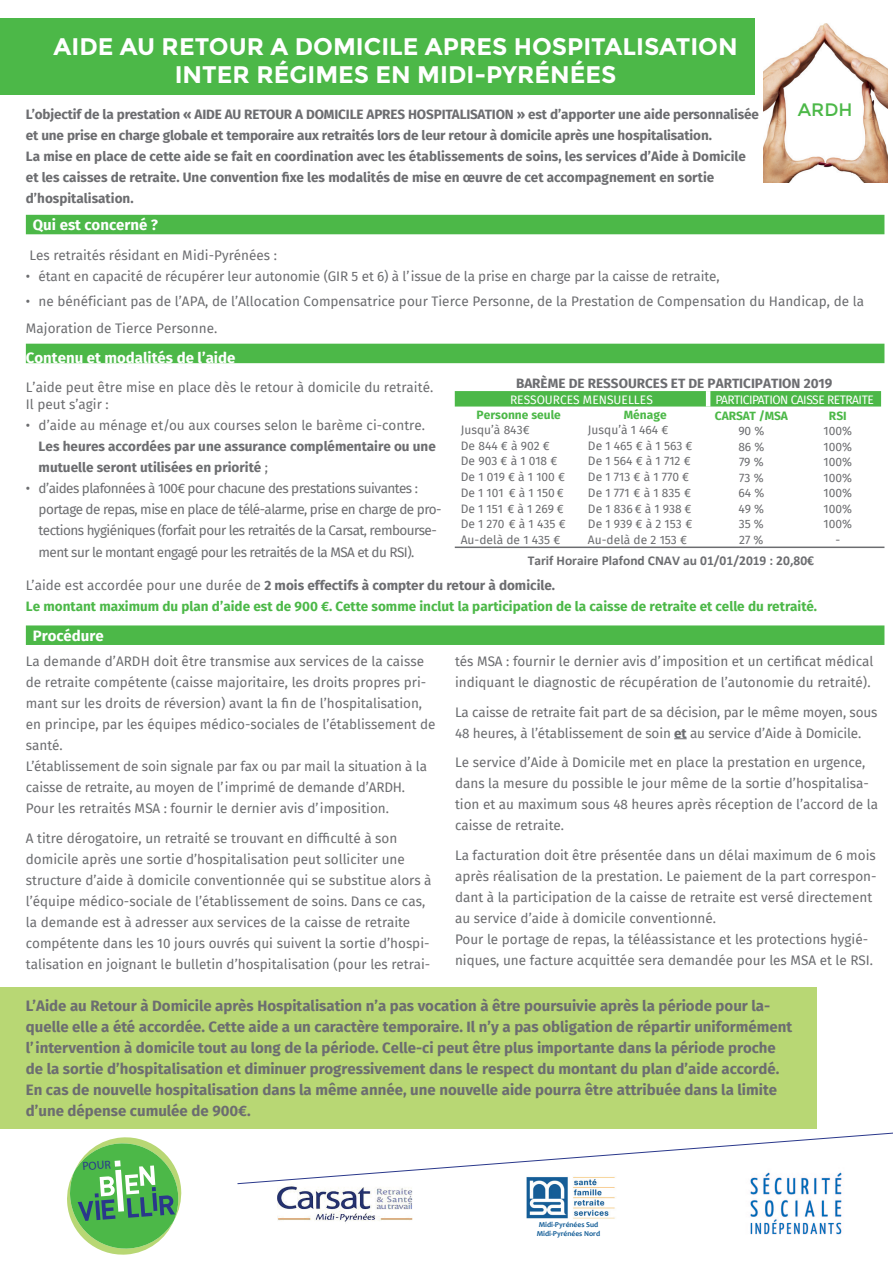
<style>
.page{position:relative;width:893px;height:1263px;background:#fff}
.page>*{position:absolute;margin:0;border:0;box-sizing:border-box;transform-origin:0 0}
.t1{font:700 24px/28.2px "Montserrat";color:#fff;text-align:center}
.t2{font:18px "Montserrat";color:#4cb848}
.t3{font:700 15px/21px "Fira Sans";color:#6c6d70}
.t4{font:700 15px "Fira Sans";color:#fff}
.t5{font:13.5px/21px "Fira Sans";color:#6c6d70}
.t6{font:700 13.5px/21px "Fira Sans";color:#6c6d70}
.t7{font:13.5px/21px "Fira Sans";letter-spacing:-.04em;color:#6c6d70}
.t8{font:700 13.5px/21px "Fira Sans";color:#4cb848}
.t9{font:700 13.5px "Calibri";color:#6c6d70}
.t10{font:12px/15.5px "Fira Sans";color:#6c6d70}
.t11{font:700 12px "Fira Sans";color:#4cb848}
.t12{font:12px "Fira Sans";letter-spacing:-.04em;color:#fff}
.t13{font:12px "Fira Sans";color:#fff}
.t14{font:11.7px "Myriad Pro";color:#2a388b}
.t15{font:700 7.5px/9px "Candara";color:#135d97}
.s1{font-weight:400}
.s2{font-weight:400;color:#6c6d70}
.s3{color:#6c6d70}
.s4{font-weight:700}
</style>
<div class="page">
<div style="left:0;top:18px;width:755px;height:77px;background:#4cb848"></div>
<div style="left:26px;top:344px;width:858px;height:19px;background:#4cb848"></div>
<div style="left:26px;top:625px;width:858px;height:20px;background:#4cb848"></div>
<div style="left:0;top:987px;width:816px;height:142px;background:#b8d774"></div>
<svg style="left:67px;top:1137px;width:115px;height:118px"></svg>
<div style="left:26px;top:215px;width:858px;height:19px;background:#4cb848"></div>
<svg style="left:674px;top:738px;width:13px;height:1px"></svg>
<hr style="left:455px;top:546px;width:429px;height:2px;background:#6c6d70">
<svg style="left:455px;top:391px;width:426px;height:15px;background:#4db849"></svg>
<hr style="left:706px;top:391px;width:4px;height:15px;background:#fff">
<img style="left:527px;top:1214px;width:88px;height:5px">
<img style="left:277px;top:1214px;width:136px;height:8px">
<svg style="left:237px;top:1132px;width:656px;height:82px"></svg>
<img style="left:763px;top:23px;width:124px;height:160px">
<img style="left:735px;top:1163px;width:122px;height:72px">
<h1 class="t1" style="left:54px;top:33px;width:686px">AIDE AU RETOUR A DOMICILE APRES HOSPITALISATION<br>INTER RÉGIMES EN MIDI-PYRÉNÉES</h1>
<p class="t6" style="left:26px;top:103px;width:735px">L’objectif de la prestation « AIDE AU RETOUR A DOMICILE APRES HOSPITALISATION » est d’apporter une aide personnalisée et une prise en charge globale et temporaire aux retraités lors de leur retour à domicile après une hospitalisation.<br>La mise en place de cette aide se fait en coordination avec les établissements de soins, les services d’Aide à Domicile et les caisses de retraite. Une convention fixe les modalités de mise en œuvre de cet accompagnement en sortie d’hospitalisation.</p>
<p class="t4" style="left:33px;top:212px;width:127px">Qui est concerné ?</p>
<p class="t5" style="left:29px;top:244px;width:249px">Les retraités résidant en Midi-Pyrénées :</p>
<h2 class="t2" style="left:798px;top:99px;width:56px">ARDH</h2>
<p class="t5" style="left:26px;top:265px;width:695px">• étant en capacité de récupérer leur autonomie (GIR 5 et 6) à l’issue de la prise en charge par la caisse de retraite,</p>
<p class="t5" style="left:26px;top:287px;width:840px;line-height:27.8px">• ne bénéficiant pas de l’APA, de l’Allocation Compensatrice pour Tierce Personne, de la Prestation de Compensation du Handicap, de la<br>Majoration de Tierce Personne.</p>
<p class="t4" style="left:26px;top:345px;width:211px">Contenu et modalités de l’aide</p>
<p class="t5" style="left:26px;top:376px;width:409px">L’aide peut être mise en place dès le retour à domicile du retraité.</p>
<p class="t6" style="left:516px;top:372px;width:318px">BARÈME DE RESSOURCES ET DE PARTICIPATION 2019</p>
<p class="t13" style="left:510px;top:391px;width:144px">RESSOURCES MENSUELLES</p>
<p class="t12" style="left:715px;top:391px;width:160px">PARTICIPATION CAISSE RETRAITE</p>
<p class="t11" style="left:715px;top:406px;width:75px">CARSAT /MSA</p>
<p class="t11" style="left:829px;top:406px;width:19px">RSI</p>
<p class="t10" style="left:738px;top:423px;width:28px">90 %</p>
<p class="t10" style="left:824px;top:423px;width:30px">100%</p>
<p class="t10" style="left:738px;top:439px;width:28px">86 %</p>
<p class="t10" style="left:824px;top:439px;width:30px">100%</p>
<p class="t10" style="left:739px;top:454px;width:26px">79 %</p>
<p class="t10" style="left:824px;top:454px;width:30px">100%</p>
<p class="t5" style="left:26px;top:394px;width:84px">Il peut s’agir :</p>
<p class="t5" style="left:26px;top:415px;width:401px">• d’aide au ménage et/ou aux courses selon le barème ci-contre.</p>
<p class="t6" style="left:39px;top:435px;width:399px">Les heures accordées par une assurance complémentaire ou une mutuelle seront utilisées en priorité <span class="s1">;</span></p>
<p class="t7" style="left:39px;top:478px;width:405px;text-indent:-13px">• d’aides plafonnées à 100€ pour chacune des prestations suivantes : portage de repas, mise en place de télé-alarme, prise en charge de pro&shy;tections hygiéniques (forfait pour les retraités de la Carsat, rembourse&shy;ment sur le montant engagé pour les retraités de la MSA et du RSI).</p>
<p class="t8" style="left:26px;top:574px;width:793px"><span class="s2">L’aide est accordée pour une durée de</span> <span class="s3">2 mois effectifs à compter du retour à domicile.<br></span>Le montant maximum du plan d’aide est de 900 €. Cette somme inclut la participation de la caisse de retraite et celle du retraité.</p>
<p class="t4" style="left:33px;top:623px;width:72px">Procédure</p>
<p class="t11" style="left:624px;top:404px;width:44px">Ménage</p>
<p class="t10" style="left:588px;top:422px;width:106px">Jusqu’à 1 464 €<br>De 1 465 € à 1 563 €<br>De 1 564 € à 1 712 €<br>De 1 713 € à 1 770 €</p>
<p class="t11" style="left:477px;top:405px;width:86px">Personne seule</p>
<p class="t10" style="left:461px;top:422px;width:106px">Jusqu’à 843€<br>De 844 € à 902 €<br>De 903 € à 1 018 €<br>De 1 019 € à 1 100 €</p>
<p class="t10" style="left:739px;top:469px;width:26px">73 %</p>
<p class="t10" style="left:824px;top:469px;width:30px">100%</p>
<p class="t10" style="left:461px;top:485px;width:105px">De 1 101 € à 1 150 €</p>
<p class="t10" style="left:588px;top:485px;width:105px">De 1 771 € à 1 835 €</p>
<p class="t10" style="left:738px;top:485px;width:27px">64 %</p>
<p class="t10" style="left:823px;top:485px;width:30px">100%</p>
<p class="t10" style="left:461px;top:500px;width:105px">De 1 151 € à 1 269 €</p>
<p class="t10" style="left:588px;top:500px;width:105px">De 1 836 € à 1 938 €</p>
<p class="t10" style="left:738px;top:500px;width:27px">49 %</p>
<p class="t10" style="left:823px;top:500px;width:30px">100%</p>
<p class="t10" style="left:461px;top:516px;width:107px">De 1 270 € à 1 435 €</p>
<p class="t10" style="left:588px;top:516px;width:106px">De 1 939 € à 2 153 €</p>
<p class="t10" style="left:739px;top:516px;width:27px">35 %</p>
<p class="t10" style="left:823px;top:516px;width:30px">100%</p>
<p class="t10" style="left:461px;top:531px;width:101px">Au-delà de 1 435 €</p>
<p class="t10" style="left:588px;top:531px;width:101px">Au-delà de 2 153 €</p>
<p class="t10" style="left:739px;top:531px;width:26px">27 %</p>
<p class="t10" style="left:835px;top:531px;width:6px">-</p>
<p class="t9" style="left:528px;top:551px;width:288px">Tarif Horaire Plafond CNAV au 01/01/2019 : 20,80€</p>
<p class="t5" style="left:26px;top:651px;width:411px">La demande d’ARDH doit être transmise aux services de la caisse de retraite compétente (caisse majoritaire, les droits propres pri&shy;mant sur les droits de réversion) avant la fin de l’hospitalisation, en principe, par les équipes médico-sociales de l’établissement de santé.<br>L’établissement de soin signale par fax ou par mail la situation à la caisse de retraite, au moyen de l’imprimé de demande d’ARDH.<br>Pour les retraités MSA : fournir le dernier avis d’imposition.</p>
<p class="t5" style="left:26px;top:827px;width:407px">A titre dérogatoire, un retraité se trouvant en difficulté à son domicile après une sortie d’hospitalisation peut solliciter une structure d’aide à domicile conventionnée qui se substitue alors à l’équipe médico-sociale de l’établissement de soins. Dans ce cas, la demande est à adresser aux services de la caisse de retraite compétente dans les 10 jours ouvrés qui suivent la sortie d’hospi&shy;talisation en joignant le bulletin d’hospitalisation (pour les retrai-</p>
<p class="t5" style="left:455px;top:651px;width:420px">tés MSA : fournir le dernier avis d’imposition et un certificat médical indiquant le diagnostic de récupération de l’autonomie du retraité).</p>
<p class="t5" style="left:455px;top:701px;width:424px">La caisse de retraite fait part de sa décision, par le même moyen, sous<br>48 heures, à l’établissement de soin <span class="s4">et</span> au service d’Aide à Domicile.</p>
<p class="t5" style="left:455px;top:752px;width:425px">Le service d’Aide à Domicile met en place la prestation en urgence, dans la mesure du possible le jour même de la sortie d’hospitalisa&shy;tion et au maximum sous 48 heures après réception de l’accord de la caisse de retraite.</p>
<p class="t5" style="left:455px;top:844px;width:423px">La facturation doit être présentée dans un délai maximum de 6 mois après réalisation de la prestation. Le paiement de la part correspon&shy;dant à la participation de la caisse de retraite est versé directement au service d’aide à domicile conventionné.<br>Pour le portage de repas, la téléassistance et les protections hygié&shy;niques, une facture acquittée sera demandée pour les MSA et le RSI.</p>
<p class="t3" style="left:26px;top:994px;width:768px">L’Aide au Retour à Domicile après Hospitalisation n’a pas vocation à être poursuivie après la période pour la&shy;quelle elle a été accordée. Cette aide a un caractère temporaire. Il n’y a pas obligation de répartir uniformément l’intervention à domicile tout au long de la période. Celle-ci peut être plus importante dans la période proche de la sortie d’hospitalisation et diminuer progressivement dans le respect du montant du plan d’aide accordé.<br>En cas de nouvelle hospitalisation dans la même année, une nouvelle aide pourra être attribuée dans la limite d’une dépense cumulée de 900€.</p>
<p class="t14" style="left:82px;top:1159px;width:30px;rotate:-4deg">POUR</p>
<p class="t15" style="left:537px;top:1220px;width:65px">Midi-Pyrénées Sud<br>Midi-Pyrénées Nord</p>
</div>
